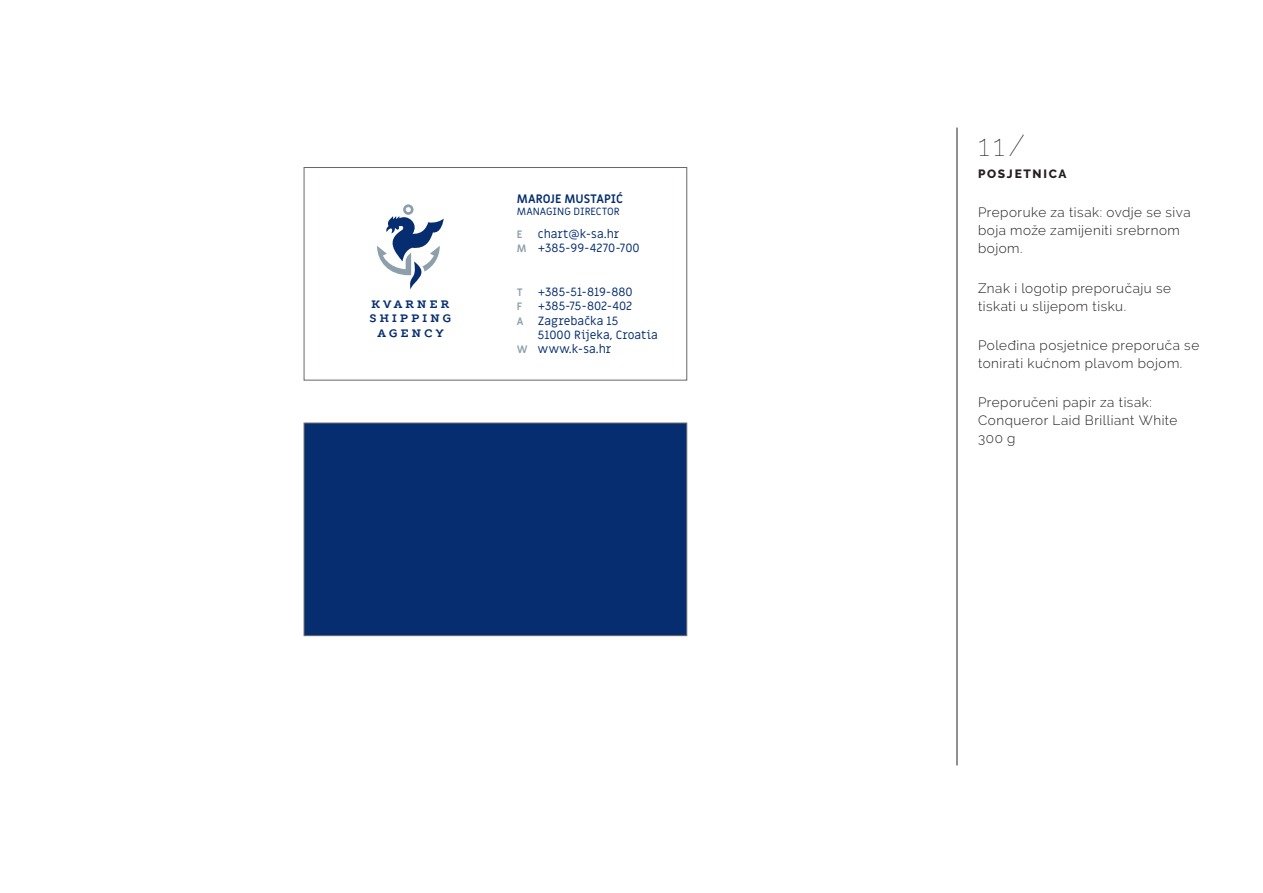
<style>
.page{position:relative;width:1263px;height:893px;background:#fff}
.page>*{position:absolute;margin:0;border:0;box-sizing:border-box;transform-origin:0 0}
.t1{font:100 30px "Raleway";color:#231f20}
.t2{font:300 13.5px/18px "Raleway";letter-spacing:.04em;color:#231f20}
.t3{font:12px/14.2px "Miriam Libre";color:#052d6f}
.t4{font:700 12px "Miriam Libre";letter-spacing:-.005em;color:#052d6f}
.t5{font:800 12px "Raleway";letter-spacing:.14em;color:#231f20}
.t6{font:700 10.8px/14.4px "TT Slabs";letter-spacing:.3em;color:#052d6f;text-align:center}
.t7{font:10.5px "Miriam Libre";color:#052d6f}
.t8{font:700 10.5px "Miriam Libre";color:#8c9faa}
.s1{font-weight:700;font-size:10.5px;color:#8c9faa}
</style>
<div class="page">
<hr style="left:957px;top:128px;width:1px;height:637px;background:#231f20">
<svg style="left:377px;top:204px;width:67px;height:86px"></svg>
<div style="left:304px;top:167px;width:383px;height:213px;border:1px solid #656767"></div>
<div style="left:304px;top:423px;width:383px;height:213px;background:#052d6f;border:1px solid #656767"></div>
<p class="t6" style="left:370px;top:297px;width:83px">KVARNER<br>SHIPPING<br>AGENCY</p>
<p class="t4" style="left:517px;top:191px;width:108px">MAROJE MUSTAPIĆ</p>
<p class="t7" style="left:517px;top:205px;width:104px">MANAGING DIRECTOR</p>
<p class="t8" style="left:517px;top:228px;width:7px">E</p>
<p class="t3" style="left:517px;top:227px;width:124px;text-align:center">chart@k-sa.hr<br><span class="s1">M</span> +385-99-4270-700</p>
<p class="t8" style="left:517px;top:286px;width:8px">T</p>
<p class="t3" style="left:538px;top:285px;width:96px">+385-51-819-880</p>
<p class="t8" style="left:517px;top:300px;width:7px">F</p>
<p class="t3" style="left:517px;top:300px;width:117px;text-indent:21px">+385-75-802-402<br><span class="s1">A</span> Zagrebačka 15</p>
<p class="t3" style="left:517px;top:328px;width:143px;text-indent:21px">51000 Rijeka, Croatia<br><span class="s1">W</span> www.k-sa.hr</p>
<h1 class="t1" style="left:978px;top:128px;width:48px">11/</h1>
<p class="t5" style="left:978px;top:167px;width:54px">POSJETNI</p>
<p class="t5" style="left:1049px;top:167px;width:19px">CA</p>
<p class="t2" style="left:978px;top:204px;width:214px">Preporuke za tisak: ovdje se siva boja može zamijeniti srebrnom bojom.</p>
<p class="t2" style="left:978px;top:279px;width:194px">Znak i logotip preporučaju se tiskati u slijepom tisku.</p>
<p class="t2" style="left:978px;top:336px;width:223px">Poleđina posjetnice preporuča se tonirati kućnom plavom bojom.</p>
<p class="t2" style="left:978px;top:393px;width:201px">Preporučeni papir za tisak:<br>Conqueror Laid Brilliant White<br>300 g</p>
</div>
